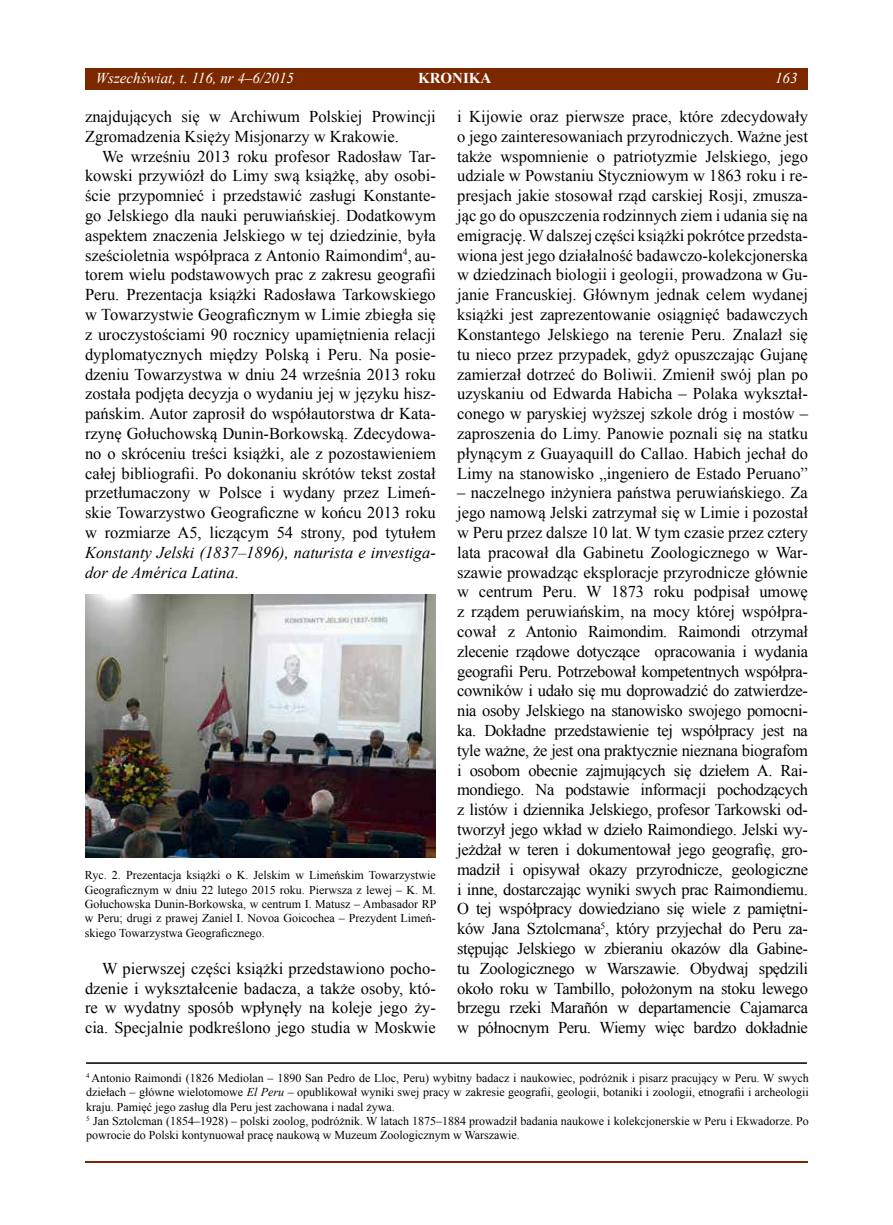
<style>
.page{position:relative;width:893px;height:1225px;background:#fff}
.page>*{position:absolute;margin:0;border:0;box-sizing:border-box;transform-origin:0 0}
.t1{font:16.5px/19.8px "Times New Roman";color:#000;text-align:justify}
.t2{font:italic 16.5px/19.8px "Times New Roman";color:#000}
.t3{font:italic 15px "Times New Roman";color:#fff}
.t4{font:700 15px "Times New Roman";color:#fff}
.t5{font:12px/14.4px "Times New Roman";color:#000}
.s1{font-style:normal}
.s2{font-style:italic}
</style>
<div class="page">
<div style="left:85px;top:68px;width:723px;height:21px;background:#7b2800"></div>
<hr style="left:85px;top:1161px;width:723px;height:1px;background:#7b2800">
<img style="left:85px;top:594px;width:351px;height:264px">
<hr style="left:86px;top:1062px;width:721px;height:1px;background:#000">
<hr style="left:86px;top:1063px;width:721px;height:1px;background:#000">
<p class="t3" style="left:96px;top:68px;width:200px">Wszechświat, t. 116, nr 4<span class="s1">–</span>6/2015</p>
<p class="t4" style="left:418px;top:68px;width:75px">KRONIKA</p>
<p class="t3" style="left:775px;top:68px;width:24px">163</p>
<p class="t1" style="left:85px;top:106px;width:352px">znajdujących się w Archiwum Polskiej Prowincji<br>Zgromadzenia Księży Misjonarzy w Krakowie.</p>
<p class="t1" style="left:85px;top:146px;width:352px;text-indent:17px">We wrześniu 2013 roku profesor Radosław Tar&shy;kowski przywiózł do Limy swą książkę, aby osobi&shy;ście przypomnieć i przedstawić zasługi Konstante&shy;go Jelskiego dla nauki peruwiańskiej. Dodatkowym aspektem znaczenia Jelskiego w tej dziedzinie, była sześcioletnia współpraca z Antonio Raimondim<sup>4</sup>, au&shy;torem wielu podstawowych prac z zakresu geografii Peru. Prezentacja książki Radosława Tarkowskiego w Towarzystwie Geograficznym w Limie zbiegła się z uroczystościami 90 rocznicy upamiętnienia relacji dyplomatycznych między Polską i Peru. Na posie&shy;dzeniu Towarzystwa w dniu 24 września 2013 roku została podjęta decyzja o wydaniu jej w języku hisz&shy;pańskim. Autor zaprosił do współautorstwa dr Kata&shy;rzynę Gołuchowską Dunin-Borkowską. Zdecydowa&shy;no o skróceniu treści książki, ale z pozostawieniem całej bibliografii. Po dokonaniu skrótów tekst został przetłumaczony w Polsce i wydany przez Limeń&shy;skie Towarzystwo Geograficzne w końcu 2013 roku w rozmiarze A5, liczącym 54 strony, pod tytułem</p>
<p class="t2" style="left:85px;top:542px;width:352px">Konstanty Jelski (1837–1896), naturista e investiga&shy;dor de América Latina<span class="s1">.</span></p>
<p class="t1" style="left:457px;top:106px;width:352px">i Kijowie oraz pierwsze prace, które zdecydowały o jego zainteresowaniach przyrodniczych. Ważne jest także wspomnienie o patriotyzmie Jelskiego, jego udziale w Powstaniu Styczniowym w 1863 roku i re&shy;presjach jakie stosował rząd carskiej Rosji, zmusza&shy;jąc go do opuszczenia rodzinnych ziem i udania się na emigrację. W dalszej części książki pokrótce przedsta&shy;wiona jest jego działalność badawczo-kolekcjonerska w dziedzinach biologii i geologii, prowadzona w Gu&shy;janie Francuskiej. Głównym jednak celem wydanej książki jest zaprezentowanie osiągnięć badawczych Konstantego Jelskiego na terenie Peru. Znalazł się tu nieco przez przypadek, gdyż opuszczając Gujanę zamierzał dotrzeć do Boliwii. Zmienił swój plan po uzyskaniu od Edwarda Habicha – Polaka wykształ&shy;conego w paryskiej wyższej szkole dróg i mostów – zaproszenia do Limy. Panowie poznali się na statku płynącym z Guayaquill do Callao. Habich jechał do Limy na stanowisko „ingeniero de Estado Peruano”</p>
<p class="t1" style="left:457px;top:483px;width:352px">– naczelnego inżyniera państwa peruwiańskiego. Za jego namową Jelski zatrzymał się w Limie i pozostał w Peru przez dalsze 10 lat. W tym czasie przez cztery lata pracował dla Gabinetu Zoologicznego w War&shy;szawie prowadząc eksploracje przyrodnicze głównie w centrum Peru. W 1873 roku podpisał umowę z rządem peruwiańskim, na mocy której współpra&shy;cował z Antonio Raimondim. Raimondi otrzymał zlecenie rządowe dotyczące opracowania i wydania geografii Peru. Potrzebował kompetentnych współpra&shy;cowników i udało się mu doprowadzić do zatwierdze&shy;nia osoby Jelskiego na stanowisko swojego pomocni&shy;ka. Dokładne przedstawienie tej współpracy jest na tyle ważne, że jest ona praktycznie nieznana biografom i osobom obecnie zajmujących się dziełem A. Rai&shy;mondiego. Na podstawie informacji pochodzących z listów i dziennika Jelskiego, profesor Tarkowski od&shy;tworzył jego wkład w dzieło Raimondiego. Jelski wy&shy;jeżdżał w teren i dokumentował jego geografię, gro&shy;madził i opisywał okazy przyrodnicze, geologiczne i inne, dostarczając wyniki swych prac Raimondiemu.<br>O tej współpracy dowiedziano się wiele z pamiętni&shy;ków Jana Sztolcmana<sup>5</sup>, który przyjechał do Peru za&shy;stępując Jelskiego w zbieraniu okazów dla Gabine&shy;tu Zoologicznego w Warszawie. Obydwaj spędzili około roku w Tambillo, położonym na stoku lewego brzegu rzeki Marañón w departamencie Cajamarca w północnym Peru. Wiemy więc bardzo dokładnie</p>
<p class="t5" style="left:86px;top:1070px;width:724px"><sup>4</sup> Antonio Raimondi (1826 Mediolan – 1890 San Pedro de Lloc, Peru) wybitny badacz i naukowiec, podróżnik i pisarz pracujący w Peru. W swych dziełach – główne wielotomowe <span class="s2">El Peru</span> – opublikował wyniki swej pracy w zakresie geografii, geologii, botaniki i zoologii, etnografii i archeologii kraju. Pamięć jego zasług dla Peru jest zachowana i nadal żywa.<br><sup>5</sup> Jan Sztolcman (1854–1928) – polski zoolog, podróżnik. W latach 1875–1884 prowadził badania naukowe i kolekcjonerskie w Peru i Ekwadorze. Po powrocie do Polski kontynuował pracę naukową w Muzeum Zoologicznym w Warszawie.</p>
<p class="t5" style="left:85px;top:868px;width:353px;text-align:justify">Ryc. 2. Prezentacja książki o K. Jelskim w Limeńskim Towarzystwie Geograficznym w dniu 22 lutego 2015 roku. Pierwsza z lewej – K. M.<br>Gołuchowska Dunin-Borkowska, w centrum I. Matusz – Ambasador RP w Peru; drugi z prawej Zaniel I. Novoa Goicochea – Prezydent Limeń&shy;skiego Towarzystwa Geograficznego.</p>
<p class="t1" style="left:85px;top:958px;width:352px;text-indent:17px">W pierwszej części książki przedstawiono pocho&shy;dzenie i wykształcenie badacza, a także osoby, któ&shy;re w wydatny sposób wpłynęły na koleje jego ży&shy;cia. Specjalnie podkreślono jego studia w Moskwie</p>
</div>
